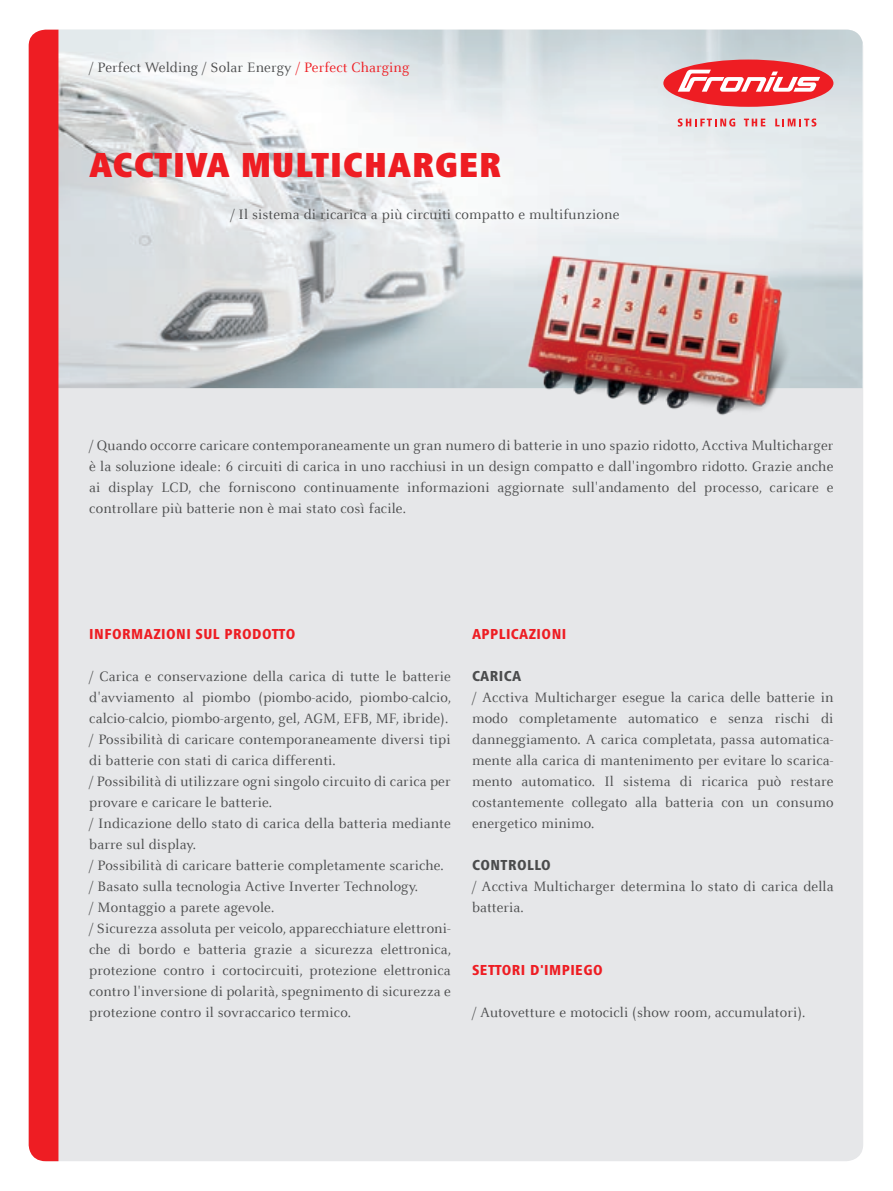
<style>
.page{position:relative;width:893px;height:1191px;background:#fff}
.page>*{position:absolute;margin:0;border:0;box-sizing:border-box;transform-origin:0 0}
.t1{font:900 condensed 36px "Frutiger Next LTW1 G";letter-spacing:.02em;color:#ee1d23}
.t2{font:15px/21px "Celeste Offc Pro";letter-spacing:.01em;color:#4b4c4d;text-align:justify}
.t3{font:800 condensed 15px "Frutiger Next LTW1 G";letter-spacing:.03em;color:#ee1d23}
.t4{font:800 condensed 15px "Frutiger Next LTW1 G";letter-spacing:.03em;color:#4b4c4d}
.s1{color:#ee1d23}
</style>
<div class="page">
<div style="left:29px;top:30px;width:834px;height:1131px;background:#e6e7e9;border-radius:17px"></div>
<img style="left:58px;top:30px;width:805px;height:358px">
<div style="left:29px;top:30px;width:29px;height:1131px;background:#ee1d23"></div>
<img style="left:522px;top:251px;width:277px;height:164px">
<div style="left:663px;top:60px;width:170px;height:47px;background:#ee1d23;border-radius:50%"></div>
<svg style="left:678px;top:70px;width:142px;height:22px"></svg>
<svg style="left:678px;top:118px;width:57px;height:9px"></svg>
<svg style="left:744px;top:119px;width:21px;height:7px"></svg>
<svg style="left:775px;top:118px;width:41px;height:9px"></svg>
<p class="t2" style="left:89px;top:56px;width:322px">/ Perfect Welding / Solar Energy <span class="s1">/ Perfect Charging</span></p>
<h1 class="t1" style="left:89px;top:144px;width:413px">ACCTIVA MULTICHARGER</h1>
<p class="t2" style="left:230px;top:203px;width:391px">/ Il sistema di ricarica a più circuiti compatto e multifunzione</p>
<p class="t2" style="left:89px;top:434px;width:746px">/ Quando occorre caricare contemporaneamente un gran numero di batterie in uno spazio ridotto, Acctiva Multicharger è la soluzione ideale: 6 circuiti di carica in uno racchiusi in un design compatto e dall'ingombro ridotto. Grazie anche ai display LCD, che forniscono continuamente informazioni aggiornate sull'andamento del processo, caricare e controllare più batterie non è mai stato così facile.</p>
<p class="t3" style="left:89px;top:625px;width:207px">INFORMAZIONI SUL PRODOTTO</p>
<p class="t2" style="left:89px;top:665px;width:363px;text-align:left">/ Carica e conservazione della carica di tutte le batterie d'avviamento al piombo (piombo-acido, piombo-calcio, calcio-calcio, piombo-argento, gel, AGM, EFB, MF, ibride). / Possibilità di caricare contemporaneamente diversi tipi di batterie con stati di carica differenti.<br>/ Possibilità di utilizzare ogni singolo circuito di carica per provare e caricare le batterie.<br>/ Indicazione dello stato di carica della batteria mediante barre sul display.<br>/ Possibilità di caricare batterie completamente scariche. / Basato sulla tecnologia Active Inverter Technology.<br>/ Montaggio a parete agevole.<br>/ Sicurezza assoluta per veicolo, apparecchiature elettroni&shy;che di bordo e batteria grazie a sicurezza elettronica, protezione contro i cortocircuiti, protezione elettronica contro l'inversione di polarità, spegnimento di sicurezza e protezione contro il sovraccarico termico.</p>
<p class="t3" style="left:472px;top:625px;width:10px">APPL</p>
<p class="t3" style="left:506px;top:625px;width:62px">ICAZIONI</p>
<p class="t4" style="left:472px;top:667px;width:51px">CARICA</p>
<p class="t2" style="left:472px;top:686px;width:363px">/ Acctiva Multicharger esegue la carica delle batterie in modo completamente automatico e senza rischi di danneggiamento. A carica completata, passa automatica&shy;mente alla carica di mantenimento per evitare lo scarica&shy;mento automatico. Il sistema di ricarica può restare costantemente collegato alla batteria con un consumo energetico minimo.</p>
<p class="t4" style="left:472px;top:856px;width:80px">CONTROLLO</p>
<p class="t2" style="left:472px;top:875px;width:363px">/ Acctiva Multicharger determina lo stato di carica della batteria.</p>
<p class="t3" style="left:472px;top:961px;width:132px">SETTORI D'IMPIEGO</p>
<p class="t2" style="left:472px;top:1001px;width:335px">/ Autovetture e motocicli (show room, accumulatori).</p>
</div>
